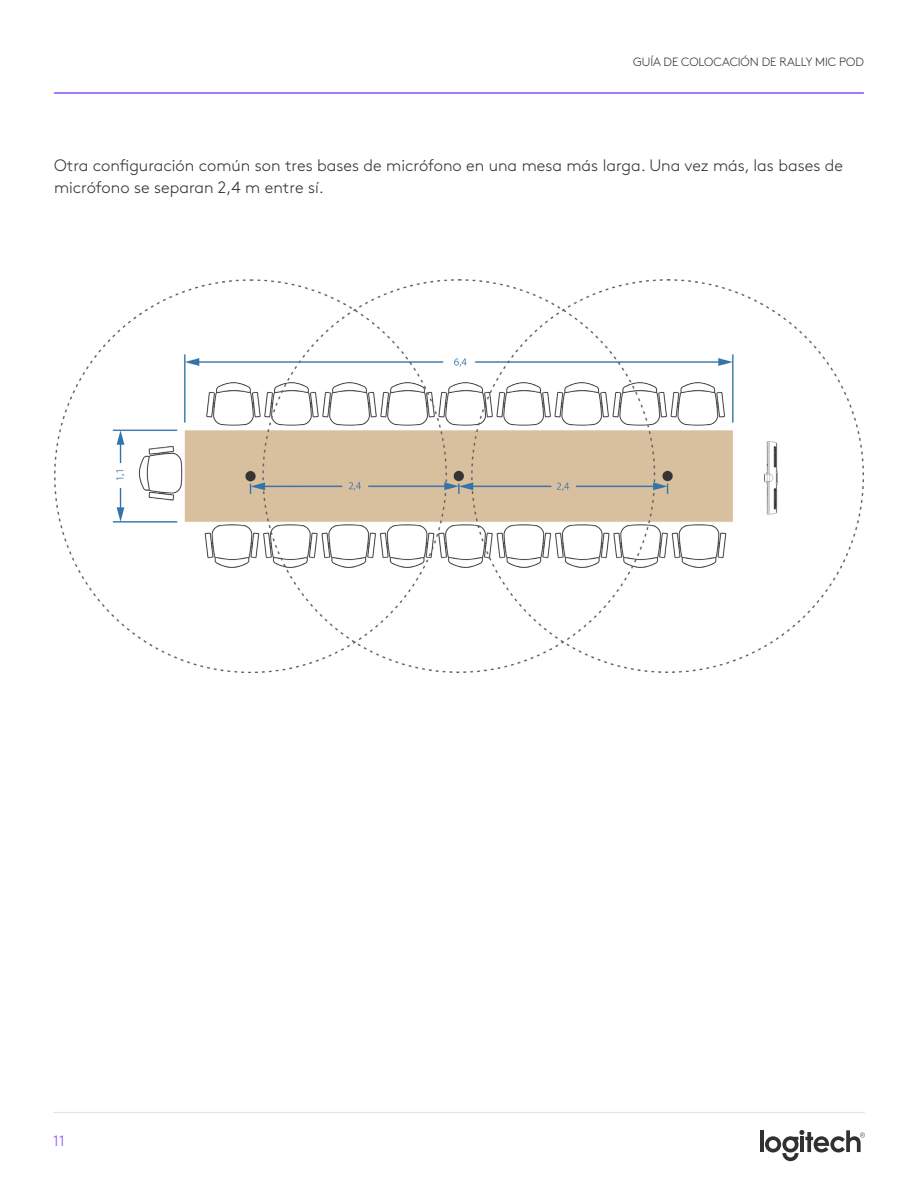
<style>
.page{position:relative;width:918px;height:1188px;background:#fff}
.page>*{position:absolute;margin:0;border:0;box-sizing:border-box;transform-origin:0 0}
.Body{font:300 16.5px/22.5px "Brown Pro";color:#2f3132}
.t1{font:300 15px "Brown Pro";color:#814efa}
.t2{font:300 12px "Brown Pro";letter-spacing:-.005em;color:#2f3132}
</style>
<div class="page">
<hr style="left:760px;top:1130px;width:4px;height:22px;background:#2f3132">
<svg style="left:765px;top:1130px;width:100px;height:31px"></svg>
<hr style="left:800px;top:1137px;width:4px;height:15px;background:#2f3132">
<hr style="left:53px;top:1112px;width:812px;height:1px;background:#e1e2e3">
<img style="left:54px;top:279px;width:810px;height:393px">
<hr style="left:54px;top:92px;width:810px;height:2px;background:#814efa">
<h6 class="t2" style="left:633px;top:53px;width:232px">GUÍA DE COLOCACIÓN DE RALLY MIC POD</h6>
<p class="Body" style="left:54px;top:153px;width:790px">Otra configuración común son tres bases de micrófono en una mesa más larga. Una vez más, las bases de micrófono se separan 2,4 m entre sí.</p>
<p class="t1" style="left:53px;top:1130px;width:13px">11</p>
</div>
